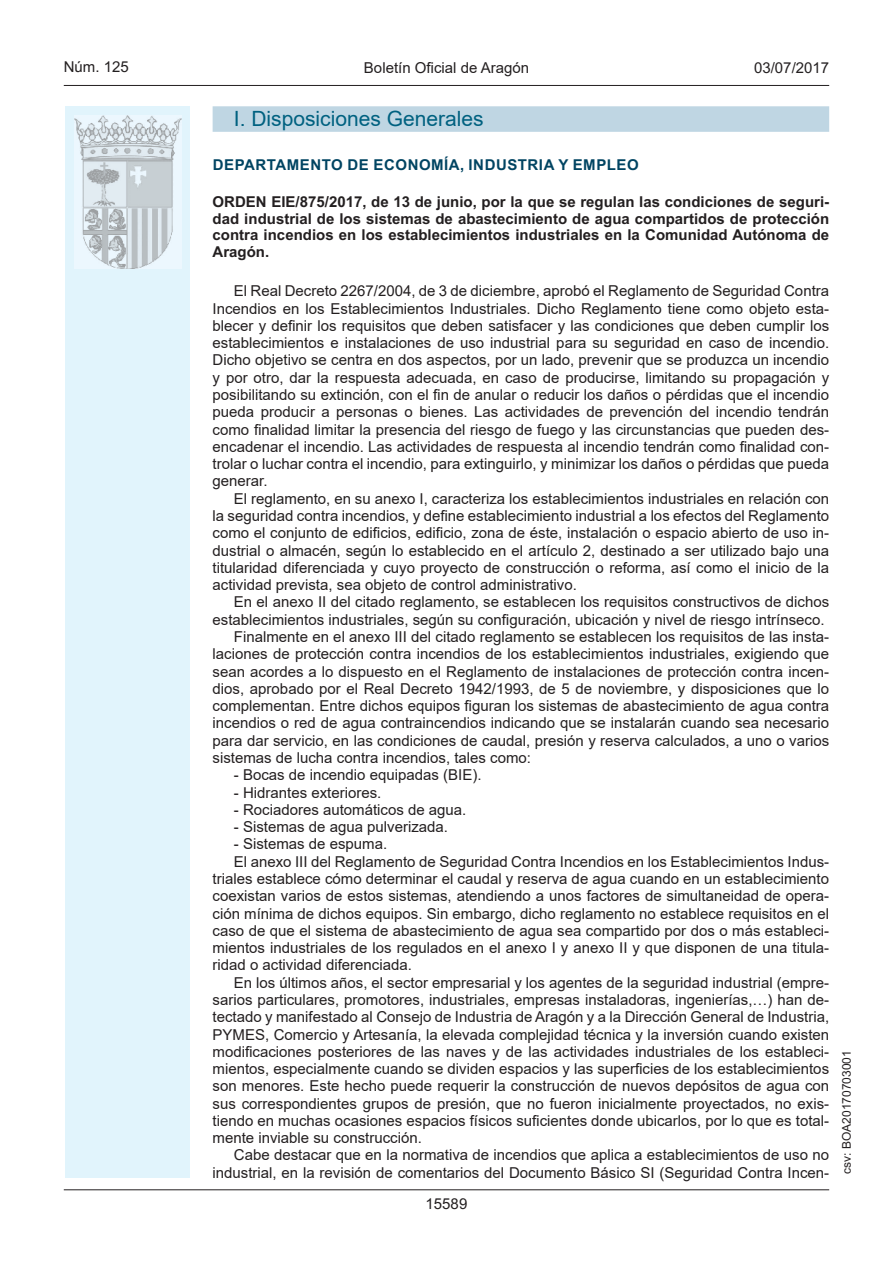
<style>
.page{position:relative;width:893px;height:1263px;background:#fff}
.page>*{position:absolute;margin:0;border:0;box-sizing:border-box;transform-origin:0 0}
.Titulo_sec{font:21px "Arial MT2";color:#006180}
.inicio_de_parrafo{font:15px/17.2px "Arial MT2";color:#231f20;text-align:justify}
.Titulo_text{font:700 15px/16.5px "Arial";color:#231f20;text-align:justify}
.emisor_text{font:700 15px "Arial";letter-spacing:.035em;color:#004462}
.estilo_head-c{font:15px "Arial MT2";color:#231f20}
.estilo_head-d{font:15px "Arial";color:#231f20}
.estilo_head-i{font:15px "Arial";color:#231f20}
.numero_pagina{font:15px "Arial";color:#231f20}
.estilo_head-i-2{font:12px "Arial";color:#231f20}
.s1{font-family:"Arial"}
</style>
<div class="page">
<div style="left:65px;top:106px;width:125px;height:1072px;background:#e1f4fc"></div>
<img style="left:75px;top:115px;width:106px;height:153px">
<hr style="left:64px;top:85px;width:765px;height:1px;background:#231f20">
<hr style="left:64px;top:1189px;width:765px;height:1px;background:#231f20">
<div style="left:213px;top:106px;width:616px;height:26px;background:#bfd6e3"></div>
<p class="estilo_head-i" style="left:64px;top:57px;width:67px">Núm. 125</p>
<p class="estilo_head-c" style="left:364px;top:57px;width:167px">Boletín Oficial de Aragón</p>
<p class="estilo_head-d" style="left:754px;top:57px;width:77px">03/07/2017</p>
<p class="Titulo_sec" style="left:234px;top:104px;width:251px">I. Disposiciones Generales</p>
<p class="emisor_text" style="left:213px;top:154px;width:427px">DEPARTAMENTO DE ECONOMÍA, INDUSTRIA Y EMPLEO</p>
<p class="Titulo_text" style="left:213px;top:194px;width:618px">ORDEN EIE/875/2017, de 13 de junio, por la que se regulan las condiciones de seguri&shy;dad industrial de los sistemas de abastecimiento de agua compartidos de protección contra incendios en los establecimientos industriales en la Comunidad Autónoma de Aragón.</p>
<p class="inicio_de_parrafo" style="left:213px;top:282px;width:618px;text-indent:21px">El Real Decreto 2267/2004, de 3 de diciembre, aprobó el Reglamento de Seguridad Contra Incendios en los Establecimientos Industriales. Dicho Reglamento tiene como objeto esta&shy;blecer y definir los requisitos que deben satisfacer y las condiciones que deben cumplir los establecimientos e instalaciones de uso industrial para su seguridad en caso de incendio.<br>Dicho objetivo se centra en dos aspectos, por un lado, prevenir que se produzca un incendio y por otro, dar la respuesta adecuada, en caso de producirse, limitando su propagación y posibilitando su extinción, con el fin de anular o reducir los daños o pérdidas que el incendio pueda producir a personas o bienes. Las actividades de prevención del incendio tendrán como finalidad limitar la presencia del riesgo de fuego y las circunstancias que pueden des&shy;encadenar el incendio. Las actividades de respuesta al incendio tendrán como finalidad con&shy;trolar o luchar contra el incendio, para extinguirlo, y minimizar los daños o pérdidas que pueda generar.</p>
<p class="inicio_de_parrafo" style="left:213px;top:490px;width:618px;text-indent:21px">El reglamento, en su anexo I, caracteriza los establecimientos industriales en relación con la seguridad contra incendios, y define establecimiento industrial a los efectos del Reglamento como el conjunto de edificios, edificio, zona de éste, instalación o espacio abierto de uso in&shy;dustrial o almacén, según lo establecido en el artículo 2, destinado a ser utilizado bajo una titularidad diferenciada y cuyo proyecto de construcción o reforma, así como el inicio de la actividad prevista, sea objeto de control administrativo.</p>
<p class="inicio_de_parrafo" style="left:213px;top:593px;width:618px;text-indent:21px">En el anexo II del citado reglamento, se establecen los requisitos constructivos de dichos establecimientos industriales, según su configuración, ubicación y nivel de riesgo intrínseco.</p>
<p class="inicio_de_parrafo" style="left:213px;top:628px;width:618px;text-indent:21px">Finalmente en el anexo III del citado reglamento se establecen los requisitos de las insta&shy;laciones de protección contra incendios de los establecimientos industriales, exigiendo que sean acordes a lo dispuesto en el Reglamento de instalaciones de protección contra incen&shy;dios, aprobado por el Real Decreto 1942/1993, de 5 de noviembre, y disposiciones que lo complementan. Entre dichos equipos figuran los sistemas de abastecimiento de agua contra incendios o red de agua contraincendios indicando que se instalarán cuando sea necesario para dar servicio, en las condiciones de caudal, presión y reserva calculados, a uno o varios sistemas de lucha contra incendios, tales como:</p>
<p class="inicio_de_parrafo" style="left:234px;top:766px;width:249px">- Bocas de incendio equipadas (BIE).</p>
<p class="inicio_de_parrafo" style="left:234px;top:783px;width:149px">- Hidrantes exteriores.</p>
<p class="inicio_de_parrafo" style="left:234px;top:801px;width:234px">- Rociadores automáticos de agua.</p>
<p class="inicio_de_parrafo" style="left:234px;top:818px;width:216px">- Sistemas de agua pulverizada.</p>
<p class="inicio_de_parrafo" style="left:234px;top:835px;width:155px">- Sistemas de espuma.</p>
<p class="inicio_de_parrafo" style="left:213px;top:853px;width:618px;text-indent:21px">El anexo III del Reglamento de Seguridad Contra Incendios en los Establecimientos Indus&shy;triales establece cómo determinar el caudal y reserva de agua cuando en un establecimiento coexistan varios de estos sistemas, atendiendo a unos factores de simultaneidad de opera&shy;ción mínima de dichos equipos. Sin embargo, dicho reglamento no establece requisitos en el caso de que el sistema de abastecimiento de agua sea compartido por dos o más estableci&shy;mientos industriales de los regulados en el anexo I y anexo II y que disponen de una titula&shy;ridad o actividad diferenciada.</p>
<p class="inicio_de_parrafo" style="left:213px;top:974px;width:618px;text-indent:21px">En los últimos años, el sector empresarial y los agentes de la seguridad industrial (empre&shy;sarios particulares, promotores, industriales, empresas instaladoras, ingenierías,…) han de&shy;tectado y manifestado al Consejo de Industria de Aragón y a la Dirección General de Industria, PYMES, Comercio y Artesanía, la elevada complejidad técnica y la inversión cuando existen modificaciones posteriores de las naves y de las actividades industriales de los estableci&shy;mientos, especialmente cuando se dividen espacios y las superficies de los establecimientos son menores. Este hecho puede requerir la construcción de nuevos depósitos de agua con sus correspondientes grupos de presión, que no fueron inicialmente proyectados, no exis&shy;tiendo en muchas ocasiones espacios físicos suficientes donde ubicarlos, por lo que es total&shy;mente inviable su construcción.</p>
<p class="inicio_de_parrafo" style="left:213px;top:1146px;width:618px;text-align:right">Cabe destacar que en la normativa de incendios que aplica a establecimientos de uso no industrial, en la revisión de comentarios del Documento Básico SI (Seguridad Contra Incen<span class="s1">-</span></p>
<p class="numero_pagina" style="left:426px;top:1193px;width:43px">15589</p>
<p class="estilo_head-i-2" style="left:838px;top:1174px;width:125px;rotate:-90deg">csv: BOA20170703001</p>
</div>
